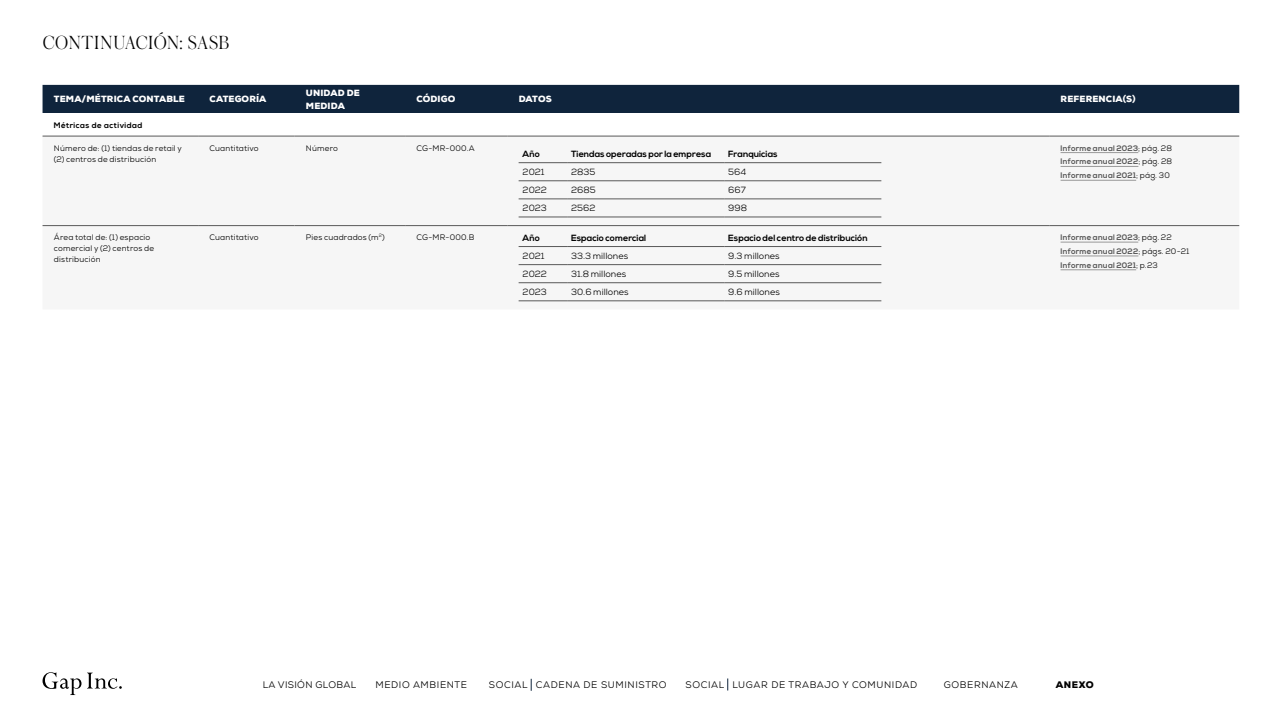
<style>
.page{position:relative;width:1282px;height:721px;background:#fff}
.page>*{position:absolute;margin:0;border:0;box-sizing:border-box;transform-origin:0 0}
.t1{font:300 20px "Austin";letter-spacing:.025em;color:#000}
.t2{font:9.5px "Nexa";letter-spacing:.065em;color:#000}
.t3{font:9.5px "Nexa";letter-spacing:.035em;color:#000}
.t4{font:900 9.5px "Nexa";letter-spacing:.06em;color:#000}
.t5{font:9px "Nexa";color:#000}
.t6{font:700 9px "Nexa";color:#000}
.t7{font:900 9px/13px "Nexa";letter-spacing:.015em;color:#fff}
.t8{font:8px/11px "Nexa";letter-spacing:.025em;color:#000}
.t9{font:700 8px/13.8px "Nexa";letter-spacing:.025em;color:#595959;text-align:justify}
.t10{font:700 8px "Nexa";letter-spacing:.05em;color:#000}
.s1{font-weight:400;color:#000}
</style>
<div class="page">
<div style="left:43px;top:85px;width:1196px;height:28px;background:#0f243c"></div>
<div style="left:43px;top:152px;width:1196px;height:150px;background:#f6f6f6"></div>
<hr style="left:43px;top:136px;width:155px;height:1px;background:#595959">
<hr style="left:198px;top:136px;width:96px;height:1px;background:#595959">
<hr style="left:294px;top:136px;width:111px;height:1px;background:#595959">
<hr style="left:405px;top:136px;width:102px;height:1px;background:#595959">
<hr style="left:507px;top:136px;width:542px;height:1px;background:#595959">
<hr style="left:1049px;top:136px;width:190px;height:1px;background:#595959">
<hr style="left:43px;top:225px;width:155px;height:1px;background:#595959">
<hr style="left:198px;top:225px;width:96px;height:1px;background:#595959">
<hr style="left:294px;top:225px;width:111px;height:1px;background:#595959">
<hr style="left:405px;top:225px;width:102px;height:1px;background:#595959">
<hr style="left:507px;top:225px;width:542px;height:1px;background:#595959">
<hr style="left:1049px;top:225px;width:190px;height:1px;background:#595959">
<hr style="left:518px;top:162px;width:49px;height:1px;background:#595959">
<hr style="left:567px;top:162px;width:157px;height:1px;background:#595959">
<hr style="left:724px;top:162px;width:157px;height:1px;background:#595959">
<hr style="left:518px;top:181px;width:49px;height:1px;background:#595959">
<hr style="left:567px;top:181px;width:157px;height:1px;background:#595959">
<hr style="left:724px;top:181px;width:157px;height:1px;background:#595959">
<hr style="left:518px;top:199px;width:49px;height:1px;background:#595959">
<hr style="left:567px;top:199px;width:157px;height:1px;background:#595959">
<hr style="left:724px;top:199px;width:157px;height:1px;background:#595959">
<hr style="left:518px;top:217px;width:49px;height:1px;background:#595959">
<hr style="left:567px;top:217px;width:157px;height:1px;background:#595959">
<hr style="left:724px;top:217px;width:157px;height:1px;background:#595959">
<hr style="left:1060px;top:152px;width:78px;height:1px;background:#999">
<hr style="left:1060px;top:166px;width:78px;height:1px;background:#999">
<hr style="left:1060px;top:180px;width:76px;height:1px;background:#999">
<hr style="left:518px;top:246px;width:49px;height:1px;background:#595959">
<hr style="left:567px;top:246px;width:157px;height:1px;background:#595959">
<hr style="left:724px;top:246px;width:157px;height:1px;background:#595959">
<hr style="left:518px;top:264px;width:49px;height:1px;background:#595959">
<hr style="left:567px;top:264px;width:157px;height:1px;background:#595959">
<hr style="left:724px;top:264px;width:157px;height:1px;background:#595959">
<hr style="left:518px;top:282px;width:49px;height:1px;background:#595959">
<hr style="left:567px;top:282px;width:157px;height:1px;background:#595959">
<hr style="left:724px;top:282px;width:157px;height:1px;background:#595959">
<hr style="left:518px;top:301px;width:49px;height:1px;background:#595959">
<hr style="left:567px;top:301px;width:157px;height:1px;background:#595959">
<hr style="left:724px;top:301px;width:157px;height:1px;background:#595959">
<hr style="left:1060px;top:242px;width:78px;height:1px;background:#999">
<hr style="left:1060px;top:256px;width:78px;height:1px;background:#999">
<hr style="left:1060px;top:270px;width:76px;height:1px;background:#999">
<svg style="left:531px;top:679px;width:1px;height:12px"></svg>
<svg style="left:727px;top:678px;width:1px;height:12px"></svg>
<svg style="left:43px;top:672px;width:38px;height:23px"></svg>
<svg style="left:87px;top:672px;width:35px;height:17px"></svg>
<h1 class="t1" style="left:43px;top:29px;width:188px">CONTINUACIÓN: SASB</h1>
<p class="t7" style="left:54px;top:93px;width:132px">TEMA/MÉTRICA CONTABLE</p>
<p class="t7" style="left:209px;top:93px;width:58px">CATEGORÍA</p>
<p class="t7" style="left:306px;top:86px;width:56px">UNIDAD DE<br>MEDIDA</p>
<p class="t7" style="left:416px;top:93px;width:40px">CÓDIGO</p>
<p class="t7" style="left:518px;top:93px;width:35px">DATOS</p>
<p class="t7" style="left:1060px;top:93px;width:76px">REFERENCIA(S)</p>
<p class="t10" style="left:54px;top:120px;width:90px">Métricas de actividad</p>
<p class="t8" style="left:54px;top:142px;width:129px">Número de: (1) tiendas de retail y (2) centros de distribución</p>
<p class="t8" style="left:209px;top:142px;width:51px">Cuantitativo</p>
<p class="t8" style="left:306px;top:142px;width:34px">Número</p>
<p class="t8" style="left:416px;top:142px;width:60px">CG-MR-000.A</p>
<p class="t9" style="left:1060px;top:141px;width:113px">Informe anual 2023<span class="s1">; pág. 28<br></span>Informe anual 2022<span class="s1">; pág. 28<br></span>Informe anual 2021<span class="s1">; pág. 30</span></p>
<p class="t6" style="left:522px;top:149px;width:19px">Año</p>
<p class="t6" style="left:571px;top:149px;width:142px">Tiendas operadas por la empresa</p>
<p class="t6" style="left:728px;top:149px;width:51px">Franquicias</p>
<p class="t5" style="left:522px;top:166px;width:23px">2021</p>
<p class="t5" style="left:571px;top:166px;width:26px">2835</p>
<p class="t5" style="left:728px;top:166px;width:19px">564</p>
<p class="t5" style="left:522px;top:184px;width:26px">2022</p>
<p class="t5" style="left:571px;top:184px;width:26px">2685</p>
<p class="t5" style="left:728px;top:184px;width:19px">667</p>
<p class="t5" style="left:522px;top:202px;width:26px">2023</p>
<p class="t5" style="left:571px;top:202px;width:26px">2562</p>
<p class="t5" style="left:728px;top:202px;width:20px">998</p>
<p class="t8" style="left:54px;top:232px;width:102px">Área total de: (1) espacio comercial y (2) centros de distribución</p>
<p class="t8" style="left:209px;top:232px;width:51px">Cuantitativo</p>
<p class="t8" style="left:306px;top:232px;width:80px">Pies cuadrados (m<sup>2</sup>)</p>
<p class="t8" style="left:416px;top:232px;width:59px">CG-MR-000.B</p>
<p class="t6" style="left:522px;top:232px;width:19px">Año</p>
<p class="t6" style="left:571px;top:232px;width:77px">Espacio comercial</p>
<p class="t6" style="left:728px;top:232px;width:141px">Espacio del centro de distribución</p>
<p class="t5" style="left:522px;top:250px;width:23px">2021</p>
<p class="t5" style="left:571px;top:250px;width:59px">33.3 millones</p>
<p class="t5" style="left:728px;top:250px;width:53px">9.3 millones</p>
<p class="t5" style="left:522px;top:268px;width:26px">2022</p>
<p class="t5" style="left:571px;top:268px;width:57px">31.8 millones</p>
<p class="t5" style="left:728px;top:268px;width:53px">9.5 millones</p>
<p class="t5" style="left:522px;top:286px;width:26px">2023</p>
<p class="t5" style="left:571px;top:286px;width:59px">30.6 millones</p>
<p class="t5" style="left:728px;top:286px;width:53px">9.6 millones</p>
<p class="t9" style="left:1060px;top:231px;width:130px;text-align:left">Informe anual 2023<span class="s1">; pág. 22<br></span>Informe anual 2022<span class="s1">; págs. 20-21<br></span>Informe anual 2021<span class="s1">; p.23</span></p>
<p class="t3" style="left:263px;top:678px;width:95px">LA VISIÓN GLOBAL</p>
<p class="t2" style="left:375px;top:678px;width:93px">MEDIO AMBIENTE</p>
<p class="t2" style="left:489px;top:679px;width:179px">SOCIAL CADENA DE SUMINISTRO</p>
<p class="t2" style="left:685px;top:678px;width:233px">SOCIAL LUGAR DE TRABAJO Y COMUNIDAD</p>
<p class="t2" style="left:943px;top:678px;width:76px">GOBERNANZA</p>
<p class="t4" style="left:1055px;top:678px;width:40px">ANEXO</p>
</div>
